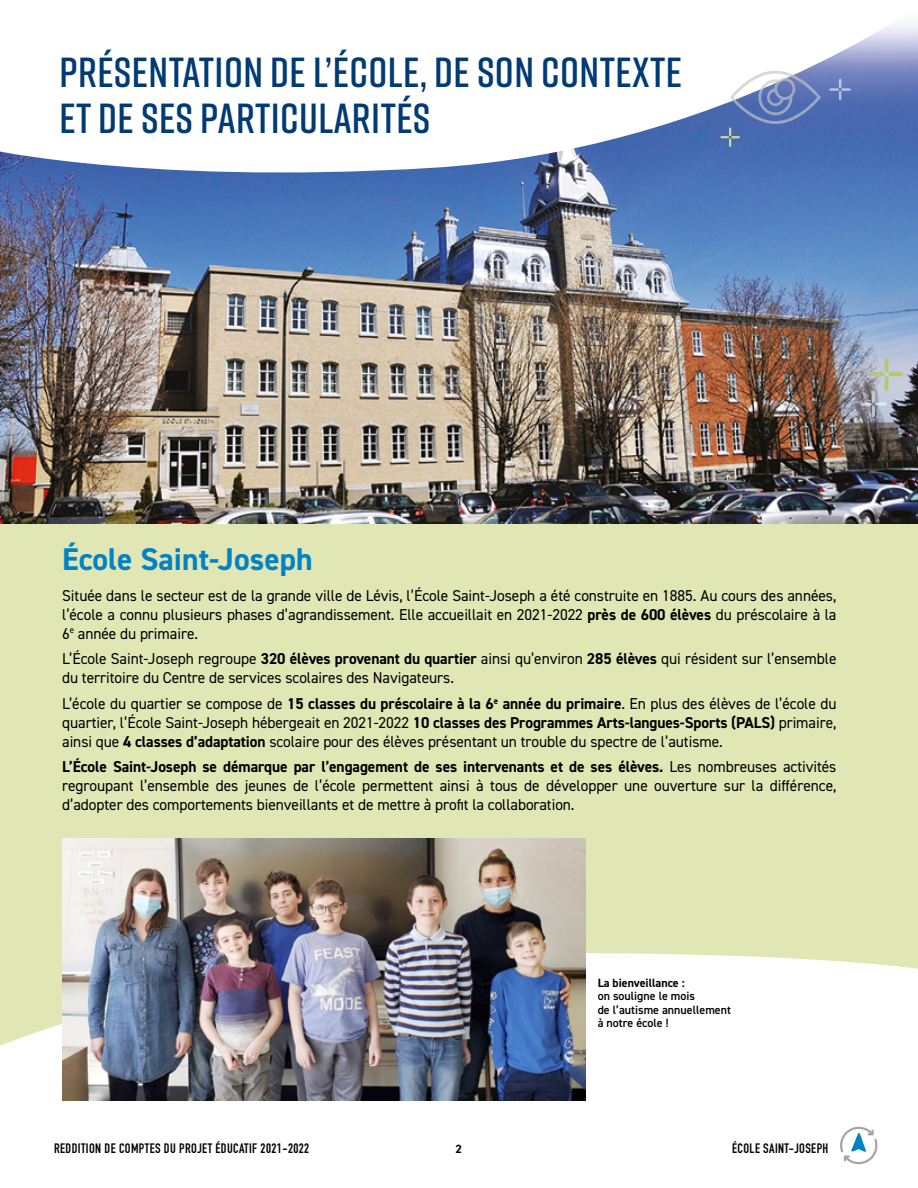
<style>
.page{position:relative;width:918px;height:1188px;background:#fff}
.page>*{position:absolute;margin:0;border:0;box-sizing:border-box;transform-origin:0 0}
.t1{font:600 42px/46.5px "Rift";letter-spacing:.01em;color:#003b75}
.t2{font:700 31.5px "DIN2014";color:#0082c5}
.t3{font:15.75px/18.9px "DIN2014";letter-spacing:-.005em;color:#000;text-align:justify}
.t4{font:700 13.5px "DIN Condensed";letter-spacing:.03em;color:#000}
.t5{font:600 12px/13.5px "DIN2014";color:#000}
.t6{font:700 12px "DIN2014";color:#000}
.s1{font-weight:700}
</style>
<div class="page">
<div style="left:0;top:489px;width:918px;height:570px;background:#e0e7b5"></div>
<img style="left:0;top:186px;width:918px;height:338px">
<svg style="left:0;top:952px;width:918px;height:149px;fill:#fff"></svg>
<svg style="left:0;top:24px;width:918px;height:162px"></svg>
<svg style="left:691px;top:129px;width:17px;height:16px"></svg>
<svg style="left:829px;top:79px;width:22px;height:21px"></svg>
<svg style="left:860px;top:391px;width:27px;height:26px"></svg>
<svg style="left:843px;top:349px;width:21px;height:17px"></svg>
<svg style="left:720px;top:71px;width:101px;height:76px"></svg>
<svg style="left:840px;top:1127px;width:38px;height:37px"></svg>
<svg style="left:885px;top:357px;width:4px;height:15px"></svg>
<svg style="left:885px;top:376px;width:4px;height:15px"></svg>
<svg style="left:888px;top:372px;width:15px;height:4px"></svg>
<svg style="left:870px;top:372px;width:15px;height:4px"></svg>
<img style="left:63px;top:839px;width:523px;height:261px">
<h1 class="t1" style="left:60px;top:48px;width:624px">PRÉSENTATION DE L’ÉCOLE, DE SON CONTEXTE<br>ET DE SES PARTICULARITÉS</h1>
<h2 class="t2" style="left:62px;top:538px;width:252px">École Saint-Joseph</h2>
<p class="t3" style="left:62px;top:586px;width:776px">Située dans le secteur est de la grande ville de Lévis, l’École Saint-Joseph a été construite en 1885. Au cours des années, l’école a connu plusieurs phases d’agrandissement. Elle accueillait en 2021-2022 <span class="s1">près de 600 élèves</span> du préscolaire à la 6<sup>e</sup> année du primaire.</p>
<p class="t3" style="left:62px;top:649px;width:776px">L’École Saint-Joseph regroupe <span class="s1">320 élèves provenant du quartier</span> ainsi qu’environ <span class="s1">285 élèves</span> qui résident sur l’ensemble du territoire du Centre de services scolaires des Navigateurs.</p>
<p class="t3" style="left:62px;top:694px;width:776px">L’école du quartier se compose de <span class="s1">15 classes du préscolaire à la 6</span><sup>e</sup> <span class="s1">année du primaire</span>. En plus des élèves de l’école du quartier, l’École Saint-Joseph hébergeait en 2021-2022 <span class="s1">10 classes des Programmes Arts-langues-Sports (PALS)</span> primaire, ainsi que <span class="s1">4 classes d’adaptation</span> scolaire pour des élèves présentant un trouble du spectre de l’autisme.</p>
<p class="t3" style="left:62px;top:757px;width:776px"><span class="s1">L’École Saint-Joseph se démarque par l’engagement de ses intervenants et de ses élèves.</span> Les nombreuses activités regroupant l’ensemble des jeunes de l’école permettent ainsi à tous de développer une ouverture sur la différence, d’adopter des comportements bienveillants et de mettre à profit la collaboration.</p>
<p class="t4" style="left:54px;top:1139px;width:257px">REDDITION DE COMPTES DU PROJET ÉDUCATIF 2021-2022</p>
<p class="t6" style="left:455px;top:1141px;width:8px">2</p>
<p class="t6" style="left:598px;top:975px;width:89px">La bienveillance :</p>
<p class="t5" style="left:598px;top:989px;width:135px">on souligne le mois<br>de l’autisme annuellement à notre école !</p>
<p class="t4" style="left:732px;top:1139px;width:98px">ÉCOLE SAINT-JOSEPH</p>
</div>
